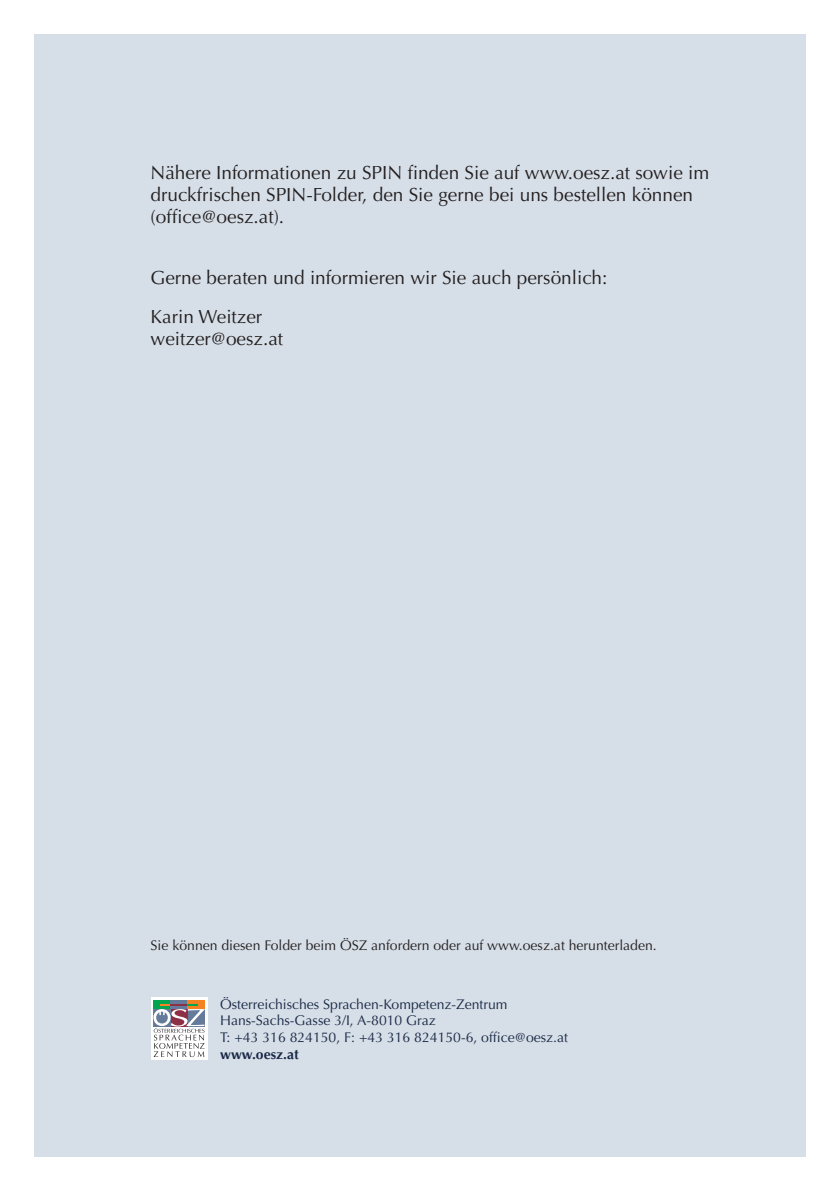
<style>
.page{position:relative;width:840px;height:1191px;background:#fff}
.page>*{position:absolute;margin:0;border:0;box-sizing:border-box;transform-origin:0 0}
.t1{font:19px/22px "Optima";color:#231f20}
.t2{font:14px/16.6px "Optima";color:#192946}
.t3{font:14px "Optima";color:#231f20}
.t4{font:700 14px "Optima";color:#192946}
</style>
<div class="page">
<div style="left:34px;top:34px;width:771px;height:1123px;background:#d6dee7"></div>
<div style="left:150px;top:997px;width:57px;height:62px;background:#fff"></div>
<div style="left:153px;top:1000px;width:17px;height:9px;background:#00a54f"></div>
<div style="left:170px;top:1000px;width:17px;height:9px;background:#647b99"></div>
<div style="left:187px;top:1000px;width:17px;height:9px;background:#f58220"></div>
<svg style="left:153px;top:1004px;width:51px;height:53px"></svg>
<p class="t1" style="left:150px;top:162px;width:560px">Nähere Informationen zu SPIN finden Sie auf www.oesz.at sowie im druckfrischen SPIN-Folder, den Sie gerne bei uns bestellen können (office@oesz. at).</p>
<p class="t1" style="left:150px;top:258px;width:458px;line-height:39px">Gerne beraten und informieren wir Sie auch persönlich:<br>Karin Weitzer</p>
<p class="t1" style="left:150px;top:328px;width:134px">weitzer@oesz. at</p>
<p class="t3" style="left:150px;top:937px;width:505px">Sie können diesen Folder beim ÖSZ anfordern oder auf www.oesz.at herunterladen.</p>
<p class="t2" style="left:220px;top:996px;width:349px">Österreichisches Sprachen-Kompetenz-Zentrum<br>Hans-Sachs-Gasse 3/I, A-8010 Graz<br>T: +43 316 824150, F: +43 316 824150-6, office@oesz.at</p>
<p class="t4" style="left:220px;top:1045px;width:80px">www.oesz.at</p>
</div>
